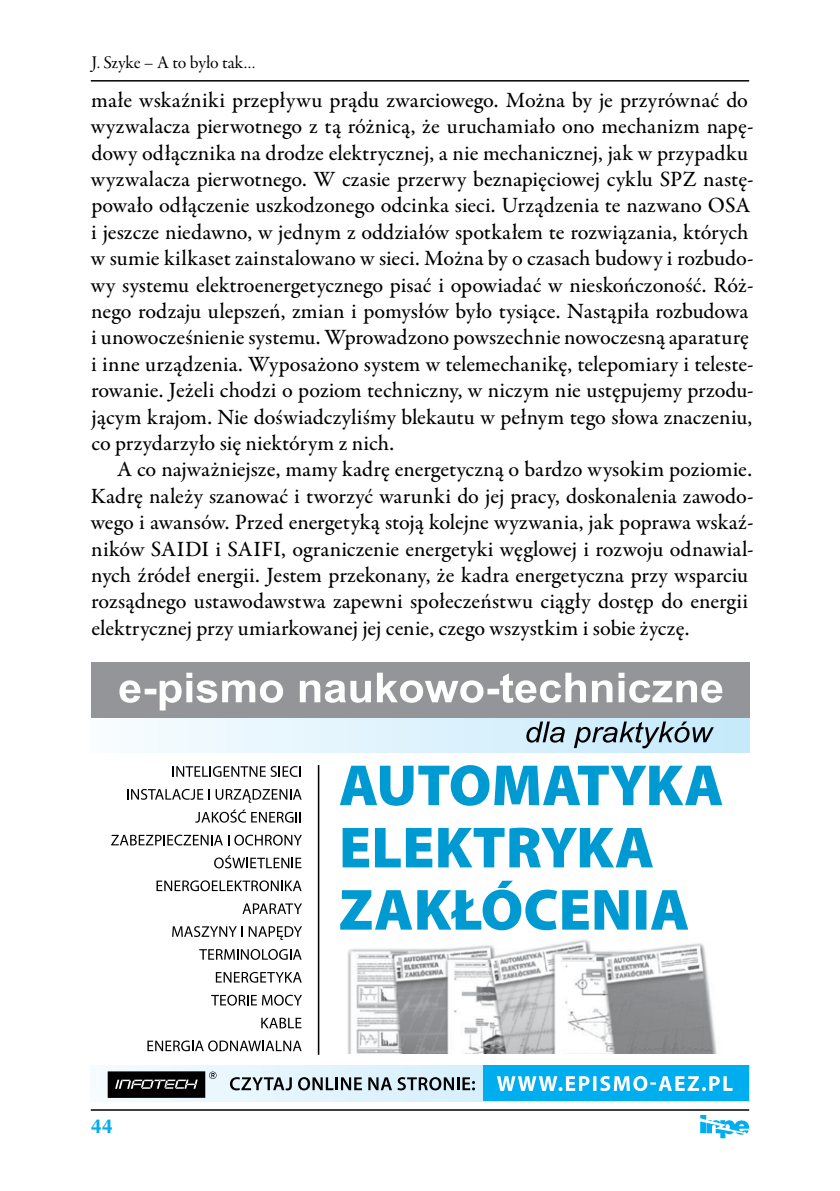
<style>
.page{position:relative;width:840px;height:1191px;background:#fff}
.page>*{position:absolute;margin:0;border:0;box-sizing:border-box;transform-origin:0 0}
.t1{font:500 22px/26.4px "Garamond Premr Pro";color:#000}
.t2{font:700 20px "Ottawa";color:#00aeef}
.t3{font:18px "Garamond Premr Pro Subh";letter-spacing:.005em;color:#000}
</style>
<div class="page">
<svg style="left:700px;top:1115px;width:48px;height:23px"></svg>
<hr style="left:91px;top:80px;width:657px;height:2px;background:#000">
<hr style="left:91px;top:1109px;width:657px;height:1px;background:#000">
<img style="left:347px;top:939px;width:370px;height:115px">
<svg style="left:101px;top:1065px;width:382px;height:36px;background:#e1f2fb"></svg>
<div style="left:483px;top:1065px;width:265px;height:36px;background:#00aeef"></div>
<div style="left:91px;top:714px;width:657px;height:38px;background:linear-gradient(to right,#f8fcff,#c5e9fb)"></div>
<div style="left:91px;top:662px;width:657px;height:56px;background:#939598"></div>
<svg style="left:119px;top:672px;width:603px;height:38px"></svg>
<svg style="left:526px;top:721px;width:187px;height:27px;background:#9db4bf"></svg>
<svg style="left:340px;top:765px;width:382px;height:165px"></svg>
<hr style="left:317px;top:765px;width:2px;height:289px;background:#000">
<svg style="left:497px;top:1076px;width:235px;height:15px"></svg>
<svg style="left:230px;top:1077px;width:61px;height:13px"></svg>
<svg style="left:298px;top:1077px;width:64px;height:13px"></svg>
<svg style="left:368px;top:1077px;width:106px;height:13px"></svg>
<svg style="left:172px;top:766px;width:128px;height:11px"></svg>
<svg style="left:127px;top:789px;width:174px;height:14px"></svg>
<svg style="left:195px;top:809px;width:105px;height:13px"></svg>
<svg style="left:111px;top:834px;width:191px;height:11px"></svg>
<svg style="left:214px;top:855px;width:87px;height:13px"></svg>
<svg style="left:156px;top:880px;width:145px;height:11px"></svg>
<svg style="left:242px;top:903px;width:60px;height:11px"></svg>
<svg style="left:172px;top:926px;width:130px;height:14px"></svg>
<svg style="left:199px;top:949px;width:102px;height:11px"></svg>
<svg style="left:216px;top:972px;width:85px;height:10px"></svg>
<svg style="left:211px;top:994px;width:91px;height:11px"></svg>
<svg style="left:261px;top:1017px;width:40px;height:11px"></svg>
<svg style="left:147px;top:1040px;width:154px;height:11px"></svg>
<div style="left:108px;top:1071px;width:97px;height:27px;background:#000"></div>
<svg style="left:115px;top:1079px;width:83px;height:9px"></svg>
<svg style="left:209px;top:1071px;width:7px;height:8px"></svg>
<p class="t3" style="left:92px;top:52px;width:165px">J. Szyke – A to było tak…</p>
<p class="t1" style="left:91px;top:87px;width:664px">małe wskaźniki przepływu prądu zwarciowego. Można by je przyrównać do wyzwalacza pierwotnego z tą różnicą, że uruchamiało ono mechanizm napę&shy;dowy odłącznika na drodze elektrycznej, a nie mechanicznej, jak w przypadku wyzwalacza pierwotnego. W czasie przerwy beznapięciowej cyklu SPZ nastę&shy;powało odłączenie uszkodzonego odcinka sieci. Urządzenia te nazwano OSA i jeszcze niedawno, w jednym z oddziałów spotkałem te rozwiązania, których w sumie kilkaset zainstalowano w sieci. Można by o czasach budowy i rozbudo&shy;wy systemu elektroenergetycznego pisać i opowiadać w nieskończoność. Róż&shy;nego rodzaju ulepszeń, zmian i pomysłów było tysiące. Nastąpiła rozbudowa i unowocześnienie systemu. Wprowadzono powszechnie nowoczesną aparaturę i inne urządzenia. Wyposażono system w telemechanikę, telepomiary i teleste&shy;rowanie. Jeżeli chodzi o poziom techniczny, w niczym nie ustępujemy przodu&shy;jącym krajom. Nie doświadczyliśmy blekautu w pełnym tego słowa znaczeniu, co przydarzyło się niektórym z nich.</p>
<p class="t1" style="left:91px;top:457px;width:664px;text-indent:26px">A co najważniejsze, mamy kadrę energetyczną o bardzo wysokim poziomie.<br>Kadrę należy szanować i tworzyć warunki do jej pracy, doskonalenia zawodo&shy;wego i awansów. Przed energetyką stoją kolejne wyzwania, jak poprawa wskaź&shy;ników SAIDI i SAIFI, ograniczenie energetyki węglowej i rozwoju odnawial&shy;nych źródeł energii. Jestem przekonany, że kadra energetyczna przy wsparciu rozsądnego ustawodawstwa zapewni społeczeństwu ciągły dostęp do energii elektrycznej przy umiarkowanej jej cenie, czego wszystkim i sobie życzę.</p>
<p class="t2" style="left:91px;top:1114px;width:24px">44</p>
</div>
